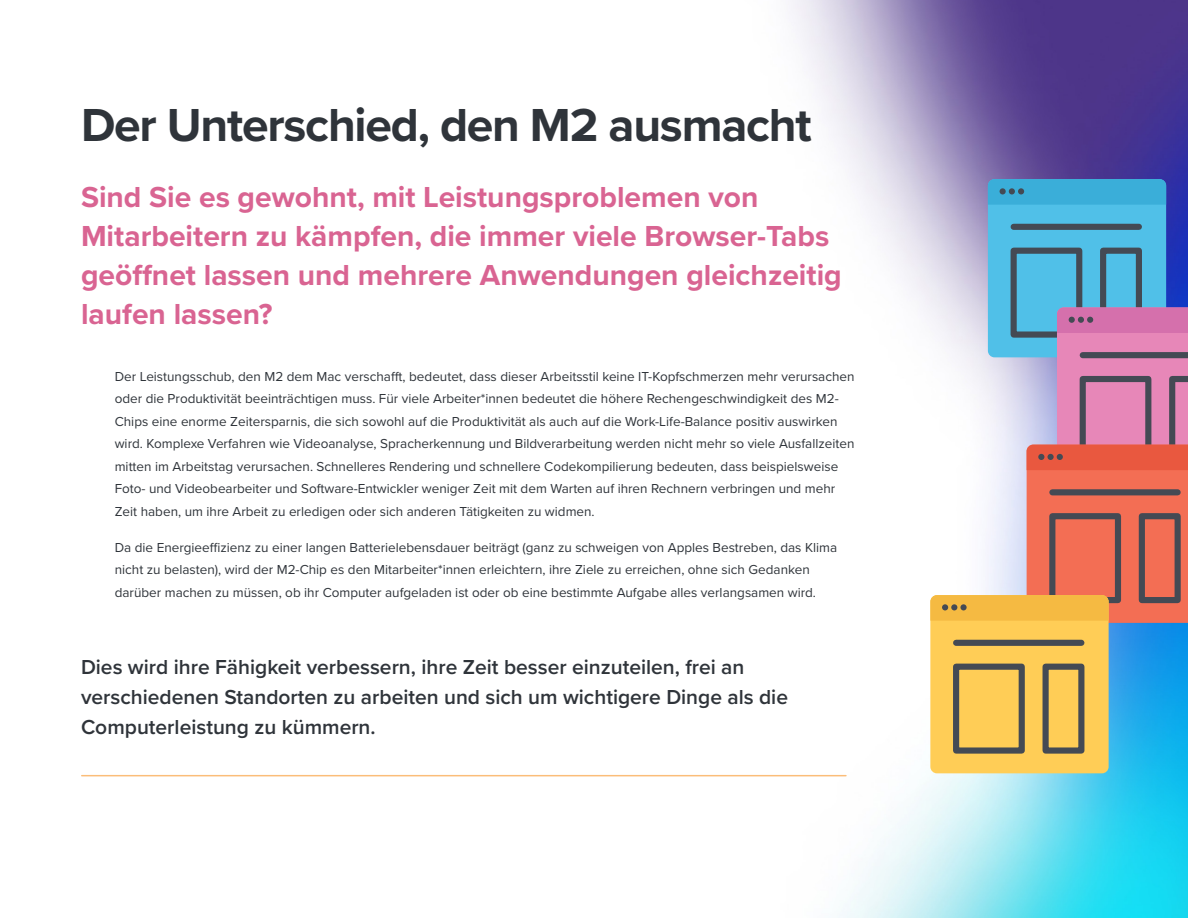
<style>
.page{position:relative;width:1188px;height:918px;background:#fff}
.page>*{position:absolute;margin:0;border:0;box-sizing:border-box;transform-origin:0 0}
.t1{font:700 48px "Proxima Nova";letter-spacing:-.025em;color:#2f343a}
.t2{font:700 30px/39px "Proxima Nova";color:#d96492}
.t3{font:600 21px/30px "Proxima Nova";color:#2f343a}
.t4{font:13.5px/22.5px "Proxima Nova";color:#2f343a}
</style>
<div class="page">
<img style="left:639px;top:0;width:549px;height:918px">
<hr style="left:82px;top:775px;width:764px;height:1px;background:#fbbd79">
<div style="left:988px;top:179px;width:178px;height:178px;background:#50c0e8;border-radius:7px"></div>
<div style="left:988px;top:179px;width:178px;height:26px;background:#3aaed9"></div>
<div style="left:1011px;top:248px;width:71px;height:90px;border:6px solid #444a54"></div>
<div style="left:1014px;top:224px;width:125px;height:6px;background:#444a54"></div>
<div style="left:1100px;top:248px;width:42px;height:90px;border:6px solid #444a54"></div>
<div style="left:930px;top:595px;width:179px;height:178px;background:#ffcd56;border-radius:7px"></div>
<svg style="left:930px;top:307px;width:258px;height:316px"></svg>
<div style="left:960px;top:604px;width:7px;height:6px;background:#444a54;border-radius:50%"></div>
<div style="left:953px;top:664px;width:72px;height:90px;border:6px solid #444a54"></div>
<div style="left:956px;top:640px;width:125px;height:6px;background:#444a54"></div>
<div style="left:1043px;top:664px;width:41px;height:90px;border:6px solid #444a54"></div>
<h1 class="t1" style="left:81px;top:90px;width:732px">Der Unterschied, den M2 ausmacht</h1>
<h2 class="t2" style="left:81px;top:177px;width:762px">Sind Sie es gewohnt, mit Leistungsproblemen von Mitarbeitern zu kämpfen, die immer viele Browser-Tabs geöffnet lassen und mehrere Anwendungen gleichzeitig laufen lassen?</h2>
<p class="t4" style="left:115px;top:364px;width:741px">Der Leistungsschub, den M2 dem Mac verschafft, bedeutet, dass dieser Arbeitsstil keine IT-Kopfschmerzen mehr verursachen oder die Produktivität beeinträchtigen muss. Für viele Arbeiter*innen bedeutet die höhere Rechengeschwindigkeit des M2- Chips eine enorme Zeitersparnis, die sich sowohl auf die Produktivität als auch auf die Work-Life-Balance positiv auswirken wird. Komplexe Verfahren wie Videoanalyse, Spracherkennung und Bildverarbeitung werden nicht mehr so viele Ausfallzeiten mitten im Arbeitstag verursachen. Schnelleres Rendering und schnellere Codekompilierung bedeuten, dass beispielsweise Foto- und Videobearbeiter und Software-Entwickler weniger Zeit mit dem Warten auf ihren Rechnern verbringen und mehr Zeit haben, um ihre Arbeit zu erledigen oder sich anderen Tätigkeiten zu widmen.</p>
<p class="t4" style="left:115px;top:535px;width:724px">Da die Energieeffizienz zu einer langen Batterielebensdauer beiträgt (ganz zu schweigen von Apples Bestreben, das Klima nicht zu belasten), wird der M2-Chip es den Mitarbeiter*innen erleichtern, ihre Ziele zu erreichen, ohne sich Gedanken darüber machen zu müssen, ob ihr Computer aufgeladen ist oder ob eine bestimmte Aufgabe alles verlangsamen wird.</p>
<h3 class="t3" style="left:81px;top:651px;width:709px">Dies wird ihre Fähigkeit verbessern, ihre Zeit besser einzuteilen, frei an verschiedenen Standorten zu arbeiten und sich um wichtigere Dinge als die<br>Computerleistung zu kümmern.</h3>
</div>
